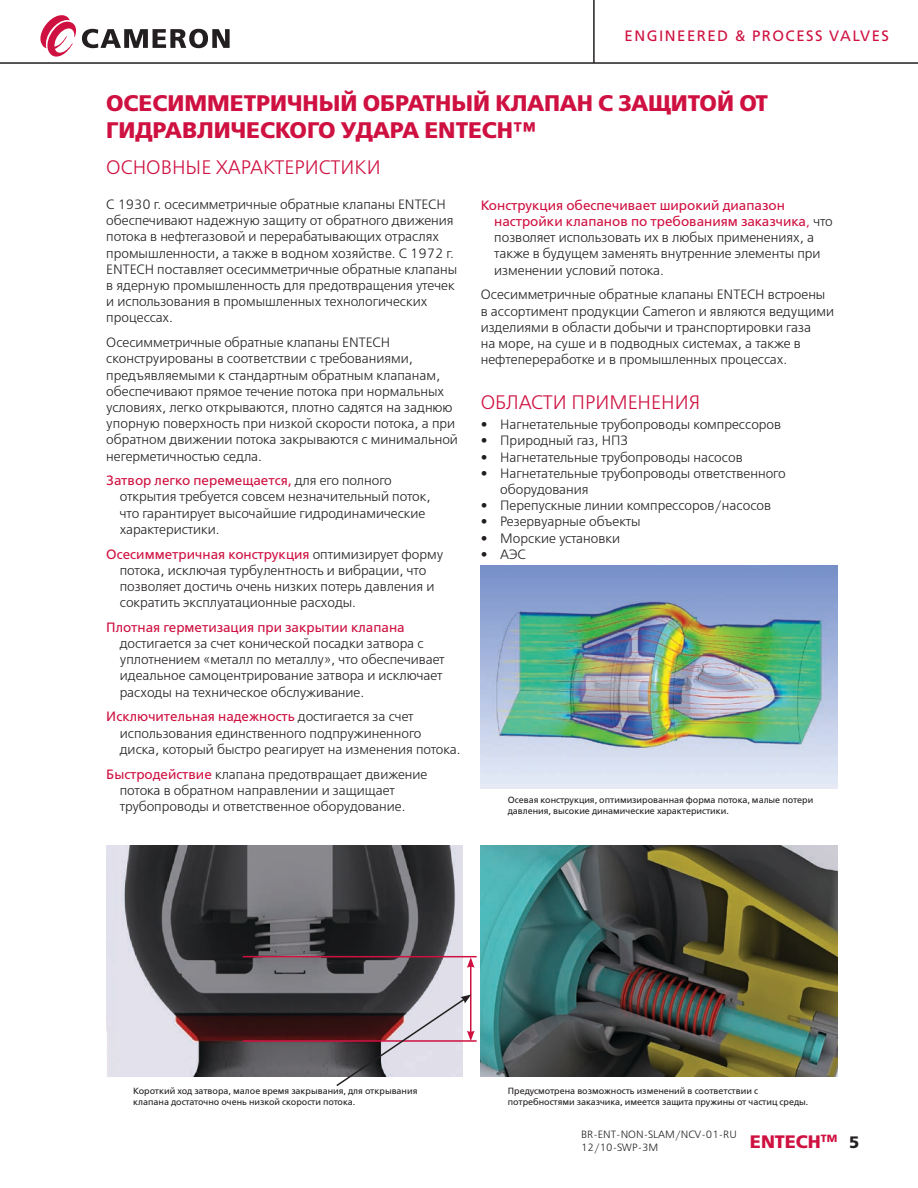
<style>
.page{position:relative;width:918px;height:1188px;background:#fff}
.page>*{position:absolute;margin:0;border:0;box-sizing:border-box;transform-origin:0 0}
.t1{font:22.5px/27px "Free Set Bold C";color:#cf1141}
.t2{font:19.5px "Free Set Light C";color:#cf1141}
.t3{font:18px "Free Set Bold C";color:#cf1141}
.t4{font:15px "Free Set C";letter-spacing:.1em;color:#cf1141}
.t5{font:13.5px/16.2px "Free Set Light C";color:#231f20}
.t6{font:13.5px/16.2px "Free Set C";color:#cf1141}
.t7{font:13.5px/16.2px "Free Set C";color:#231f20;text-align:justify}
.t8{font:10.5px "Free Set Light C";color:#231f20}
.t9{font:9px/10.8px "Free Set C";color:#231f20}
.s1{font-family:"Free Set Light C";color:#231f20}
.s2{font-family:"Free Set C";color:#cf1141}
.s3{font-family:"Free Set Light C"}
</style>
<div class="page">
<hr style="left:0;top:62px;width:918px;height:2px;background:#231f20">
<hr style="left:593px;top:0;width:2px;height:63px;background:#231f20">
<svg style="left:40px;top:15px;width:190px;height:42px"></svg>
<img style="left:481px;top:845px;width:356px;height:232px">
<img style="left:481px;top:566px;width:356px;height:223px">
<img style="left:106px;top:845px;width:357px;height:232px">
<hr style="left:243px;top:956px;width:234px;height:1px;background:#cf1141">
<hr style="left:243px;top:1040px;width:234px;height:2px;background:#cf1141">
<hr style="left:470px;top:965px;width:2px;height:68px;background:#cf1141">
<svg style="left:467px;top:957px;width:8px;height:11px"></svg>
<svg style="left:335px;top:994px;width:140px;height:92px"></svg>
<p class="t4" style="left:625px;top:28px;width:266px">ENGINEERED &amp; PROCESS VALVES</p>
<h1 class="t1" style="left:106px;top:90px;width:663px;text-indent:345px">ый клапан С ЗАЩИТОЙ ОТ<br>ГИДРАВЛИЧЕСКОГО УДАРА ENTECH™</h1>
<h2 class="t2" style="left:106px;top:157px;width:79px">ОСНОВНЫЕ</h2>
<h2 class="t2" style="left:216px;top:157px;width:25px">ХАРАКТЕРИСТИКИ</h2>
<p class="t5" style="left:106px;top:197px;width:352px">С 1930 г. осесимметричные обратные клапаны ENTECH обеспечивают надежную защиту от обратного движения потока в нефтегазовой и перерабатывающих отраслях промышленности, а также в водном хозяйстве. С 1972 г.<br>ENTECH поставляет осесимметричные обратные клапаны в ядерную промышленность для предотвращения утечек и использования в промышленных технологических процессах.</p>
<p class="t5" style="left:106px;top:335px;width:353px">Осесимметричные обратные клапаны ENTECH сконструированы в соответствии с требованиями, предъявляемыми к стандартным обратным клапанам, обеспечивают прямое течение потока при нормальных условиях, легко открываются, плотно садятся на заднюю упорную поверхность при низкой скорости потока, а при обратном движении потока закрываются с минимальной негерметичностью седла.</p>
<p class="t6" style="left:106px;top:473px;width:287px">Затвор легко перемещается, <span class="s1">для его полного</span></p>
<p class="t5" style="left:120px;top:489px;width:312px">открытия требуется совсем незначительный поток, что гарантирует высочайшие гидродинамические характеристики.</p>
<p class="t6" style="left:106px;top:546px;width:339px">Осесимметричная конструкция <span class="s1">оптимизирует форму</span></p>
<p class="t5" style="left:120px;top:563px;width:316px">потока, исключая турбулентность и вибрации, что позволяет достичь очень низких потерь давления и сократить эксплуатационные расходы.</p>
<p class="t6" style="left:106px;top:619px;width:300px">Плотная герметизация при закрытии клапана</p>
<p class="t5" style="left:120px;top:636px;width:326px">достигается за счет конической посадки затвора с уплотнением «металл по металлу», что обеспечивает идеальное самоцентрирование затвора и исключает расходы на техническое обслуживание.</p>
<p class="t6" style="left:106px;top:709px;width:309px">Исключительная надежность <span class="s1">достигается за счет</span></p>
<p class="t5" style="left:120px;top:725px;width:342px">использования единственного подпружиненного диска, который быстро реагирует на изменения потока.</p>
<p class="t5" style="left:120px;top:766px;width:309px;text-indent:-14px"><span class="s2">Быстродействие</span> клапана предотвращает движение потока в обратном направлении и защищает трубопроводы и ответственное оборудование.</p>
<h1 class="t1" style="left:106px;top:90px;width:18px">осесимметри</h1>
<h1 class="t1" style="left:287px;top:90px;width:123px">чный обратн</h1>
<p class="t6" style="left:494px;top:197px;width:340px;text-indent:-14px">Конструкция обеспечивает широкий диапазон настройки клапанов по требованиям заказчика<span class="s3">,</span> <span class="s1">что</span></p>
<p class="t5" style="left:494px;top:230px;width:328px">позволяет использовать их в любых применениях, а также в будущем заменять внутренние элементы при изменении условий потока.</p>
<p class="t5" style="left:481px;top:287px;width:355px">Осесимметричные обратные клапаны ENTECH встроены в ассортимент продукции Cameron и являются ведущими изделиями в области добычи и транспортировки газа<br>на море, на суше и в подводных системах, а также в нефтепереработке и в промышленных процессах.</p>
<h2 class="t2" style="left:481px;top:392px;width:27px">ОБЛАСТИ</h2>
<h2 class="t2" style="left:572px;top:392px;width:14px">ПРИМЕНЕНИ</h2>
<h2 class="t2" style="left:689px;top:392px;width:13px">Я</h2>
<p class="t5" style="left:500px;top:417px;width:287px">Н агнетательные трубопроводы компрессоров<br>П риродный газ, НПЗ<br>Н агнетательные трубопроводы насосов<br>Н агнетательные трубопроводы ответственного оборудования<br>Перепускные линии компрессоров/насосов<br>Резервуарные объекты<br>М орские установки<br>АЭС</p>
<p class="t7" style="left:481px;top:417px;width:8px">• • • •</p>
<p class="t7" style="left:481px;top:498px;width:8px">• • • •</p>
<p class="t9" style="left:508px;top:795px;width:307px">Осевая конструкция, оптимизированная форма потока, малые потери давления, высокие динамические характеристики.</p>
<p class="t9" style="left:133px;top:1085px;width:286px">Короткий ход затвора, малое время закрывания, для открывания клапана достаточно очень низкой скорости потока.</p>
<p class="t9" style="left:508px;top:1085px;width:302px">Предусмотрена возможность изменений в соответствии с потребностями заказчика, имеется защита пружины от частиц среды.</p>
<p class="t8" style="left:581px;top:1129px;width:157px">BR-ENT-NON-SLAM/NCV-01-RU</p>
<h3 class="t3" style="left:750px;top:1131px;width:89px">ENTECH<sup>TM</sup></h3>
<p class="t8" style="left:581px;top:1142px;width:79px">12/10-SWP-3M</p>
</div>
